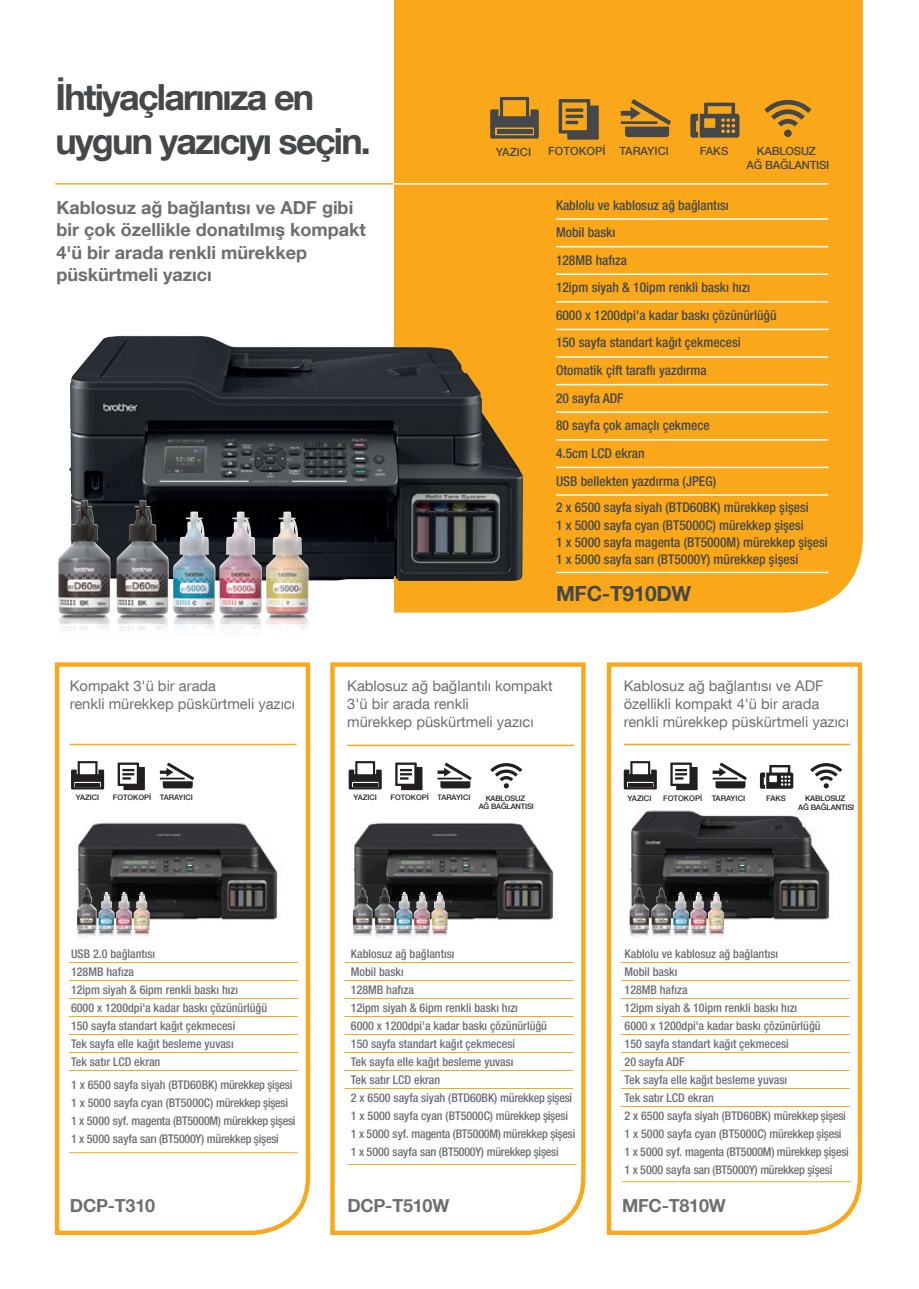
<style>
.page{position:relative;width:919px;height:1289px;background:#fff}
.page>*{position:absolute;margin:0;border:0;box-sizing:border-box;transform-origin:0 0}
.t1{font:700 36px/43.2px "Helvetica Neue LT Com";letter-spacing:-.05em;color:#45484a}
.t2{font:700 20.85px "Helvetica Neue LT Com";letter-spacing:-.015em;color:#45484a}
.t3{font:700 18px/22.5px "Helvetica Neue LT Com";color:#6d6e71}
.t4{font:14.7px/18.3px "Helvetica Neue LT Com";color:#6d6e71}
.t5{font:500 condensed 13.5px/27.6px "Helvetica Neue LT Com";color:#45484a}
.t6{font:500 condensed 12px/18px "Helvetica Neue LT Com";color:#6d6e71}
.t7{font:500 condensed 12px/18px "Helvetica Neue LT Com";letter-spacing:-.02em;color:#6d6e71}
.t8{font:500 11.25px/14px "Helvetica Neue LT Com";letter-spacing:-.02em;color:#45484a;text-align:center}
.t9{font:500 11.25px "Helvetica Neue LT Com";color:#45484a}
.t10{font:500 7.65px/9.4px "Helvetica Neue LT Com";letter-spacing:-.02em;color:#231f20;text-align:center}
.t11{font:500 7.65px "Helvetica Neue LT Com";color:#231f20}
.t12{font:500 7.5px "Helvetica Neue LT Com";color:#231f20}
.t13{font:500 7.5px/7.9px "Helvetica Neue LT Com";letter-spacing:-.02em;color:#231f20;text-align:center}
</style>
<div class="page">
<div style="left:394px;top:0;width:468px;height:612px;background:#faa81a"></div>
<img style="left:69px;top:335px;width:454px;height:247px">
<img style="left:116px;top:500px;width:53px;height:131px">
<img style="left:58px;top:500px;width:53px;height:131px">
<hr style="left:393px;top:183px;width:435px;height:2px;background:#fff">
<hr style="left:55px;top:183px;width:338px;height:2px;background:#faa81a">
<svg style="left:620px;top:99px;width:51px;height:38px;background:#a97d2f"></svg>
<svg style="left:490px;top:97px;width:48px;height:42px;background:#906f35"></svg>
<div style="left:496px;top:129px;width:36px;height:5px;background:#45484a"></div>
<svg style="left:558px;top:99px;width:40px;height:41px;background:#8e6f36"></svg>
<svg style="left:690px;top:103px;width:49px;height:35px;background:#8b6d37"></svg>
<svg style="left:764px;top:100px;width:47px;height:37px;background:#c38a28"></svg>
<svg style="left:330px;top:662px;width:256px;height:574px"></svg>
<svg style="left:54px;top:662px;width:257px;height:574px"></svg>
<hr style="left:70px;top:743px;width:226px;height:2px;background:#faa81a">
<svg style="left:160px;top:762px;width:34px;height:26px"></svg>
<svg style="left:71px;top:761px;width:33px;height:28px"></svg>
<svg style="left:75px;top:782px;width:25px;height:4px"></svg>
<svg style="left:118px;top:762px;width:27px;height:28px"></svg>
<hr style="left:347px;top:744px;width:227px;height:2px;background:#faa81a">
<hr style="left:344px;top:962px;width:229px;height:1px;background:#faa81a">
<hr style="left:344px;top:980px;width:229px;height:1px;background:#faa81a">
<hr style="left:344px;top:998px;width:229px;height:1px;background:#faa81a">
<hr style="left:344px;top:1016px;width:229px;height:1px;background:#faa81a">
<hr style="left:344px;top:1034px;width:229px;height:1px;background:#faa81a">
<hr style="left:344px;top:1052px;width:229px;height:1px;background:#faa81a">
<hr style="left:344px;top:1070px;width:229px;height:1px;background:#faa81a">
<hr style="left:344px;top:1088px;width:229px;height:1px;background:#faa81a">
<hr style="left:69px;top:962px;width:229px;height:1px;background:#faa81a">
<hr style="left:69px;top:980px;width:229px;height:1px;background:#faa81a">
<hr style="left:69px;top:998px;width:229px;height:1px;background:#faa81a">
<hr style="left:69px;top:1016px;width:229px;height:1px;background:#faa81a">
<hr style="left:69px;top:1034px;width:229px;height:1px;background:#faa81a">
<hr style="left:69px;top:1052px;width:229px;height:1px;background:#faa81a">
<hr style="left:69px;top:1070px;width:229px;height:1px;background:#faa81a">
<svg style="left:606px;top:662px;width:257px;height:574px"></svg>
<svg style="left:437px;top:762px;width:34px;height:26px"></svg>
<svg style="left:348px;top:761px;width:34px;height:28px"></svg>
<svg style="left:353px;top:782px;width:24px;height:4px"></svg>
<svg style="left:395px;top:762px;width:27px;height:28px"></svg>
<svg style="left:490px;top:763px;width:32px;height:25px"></svg>
<svg style="left:712px;top:762px;width:34px;height:26px"></svg>
<svg style="left:623px;top:761px;width:33px;height:28px"></svg>
<svg style="left:628px;top:782px;width:24px;height:4px"></svg>
<svg style="left:670px;top:762px;width:27px;height:28px"></svg>
<svg style="left:759px;top:765px;width:34px;height:23px"></svg>
<svg style="left:810px;top:763px;width:32px;height:25px"></svg>
<hr style="left:556px;top:246px;width:272px;height:1px;background:#fff">
<hr style="left:556px;top:273px;width:272px;height:2px;background:#fff">
<hr style="left:556px;top:301px;width:272px;height:1px;background:#fff">
<hr style="left:556px;top:329px;width:272px;height:1px;background:#fff">
<hr style="left:556px;top:356px;width:272px;height:2px;background:#fff">
<hr style="left:556px;top:384px;width:272px;height:1px;background:#fff">
<hr style="left:556px;top:411px;width:272px;height:2px;background:#fff">
<hr style="left:556px;top:439px;width:272px;height:1px;background:#fff">
<hr style="left:556px;top:571px;width:272px;height:2px;background:#fff">
<hr style="left:556px;top:218px;width:272px;height:2px;background:#fff">
<hr style="left:556px;top:466px;width:272px;height:2px;background:#fff">
<hr style="left:556px;top:494px;width:272px;height:2px;background:#fff">
<h1 class="t1" style="left:55px;top:75px;width:317px">İhtiyaçlarınıza en uygun yazıcıyı seçin.</h1>
<h3 class="t3" style="left:57px;top:195px;width:311px">Kablosuz ağ bağlantısı ve ADF gibi bir çok özellikle donatılmış kompakt<br>4'ü bir arada renkli mürekkep püskürtmeli yazıcı</h3>
<p class="t8" style="left:495px;top:144px;width:37px">YAZICI</p>
<p class="t9" style="left:548px;top:145px;width:122px">FOTOKOPİ TARAYICI</p>
<p class="t8" style="left:699px;top:144px;width:30px">FAKS</p>
<p class="t8" style="left:746px;top:144px;width:84px">KABLOSUZ<br>AĞ BAĞLANTISI</p>
<p class="t5" style="left:556px;top:191px;width:222px">Kablolu ve kablosuz ağ bağlantısı<br>Mobil baskı<br>128MB hafıza<br>12ipm siyah &amp; 10ipm renkli baskı hızı<br>6000 x 1200dpi'a kadar baskı çözünürlüğü<br>150 sayfa standart kağıt çekmecesi<br>Otomatik çift taraflı yazdırma<br>20 sayfa ADF<br>80 sayfa çok amaçlı çekmece</p>
<p class="t5" style="left:556px;top:440px;width:90px">4.5cm LCD ekran</p>
<p class="t5" style="left:556px;top:467px;width:162px">USB bellekten yazdırma (JPEG)</p>
<p class="t5" style="left:556px;top:499px;width:273px;line-height:17.1px">2 x 6500 sayfa siyah (BTD60BK) mürekkep şişesi<br>1 x 5000 sayfa cyan (BT5000C) mürekkep şişesi<br>1 x 5000 sayfa magenta (BT5000M) mürekkep şişesi 1 x 5000 sayfa sarı (BT5000Y) mürekkep şişesi</p>
<h2 class="t2" style="left:556px;top:580px;width:137px">MFC-T910DW</h2>
<p class="t4" style="left:70px;top:675px;width:227px">Kompakt 3'ü bir arada<br>renkli mürekkep püskürtmeli yazıcı</p>
<p class="t4" style="left:347px;top:675px;width:207px">Kablosuz ağ bağlantılı kompakt<br>3'ü bir arada renkli<br>mürekkep püskürtmeli yazıcı</p>
<p class="t4" style="left:623px;top:675px;width:227px">Kablosuz ağ bağlantısı ve ADF özellikli kompakt 4'ü bir arada renkli mürekkep püskürtmeli yazıcı</p>
<p class="t12" style="left:76px;top:792px;width:25px">YAZICI</p>
<p class="t12" style="left:113px;top:793px;width:81px">FOTOKOPİ TARAYICI</p>
<p class="t12" style="left:353px;top:792px;width:25px">YAZICI</p>
<p class="t12" style="left:390px;top:793px;width:81px">FOTOKOPİ TARAYICI</p>
<p class="t13" style="left:478px;top:794px;width:57px">KABLOSUZ<br>AĞ BAĞLANTISI</p>
<p class="t10" style="left:627px;top:793px;width:26px">YAZICI</p>
<p class="t11" style="left:663px;top:793px;width:84px">FOTOKOPİ TARAYICI</p>
<p class="t10" style="left:766px;top:793px;width:21px">FAKS</p>
<p class="t10" style="left:798px;top:793px;width:58px">KABLOSUZ<br>AĞ BAĞLANTISI</p>
<p class="t6" style="left:71px;top:944px;width:197px">USB 2.0 bağlantısı<br>128MB hafıza<br>12ipm siyah &amp; 6ipm renkli baskı hızı<br>6000 x 1200dpi'a kadar baskı çözünürlüğü<br>150 sayfa standart kağıt çekmecesi<br>Tek sayfa elle kağıt besleme yuvası<br>Tek satır LCD ekran</p>
<p class="t6" style="left:351px;top:944px;width:197px">Kablosuz ağ bağlantısı<br>Mobil baskı<br>128MB hafıza<br>12ipm siyah &amp; 6ipm renkli baskı hızı<br>6000 x 1200dpi'a kadar baskı çözünürlüğü<br>150 sayfa standart kağıt çekmecesi<br>Tek sayfa elle kağıt besleme yuvası<br>Tek satır LCD ekran</p>
<p class="t6" style="left:624px;top:944px;width:226px">Kablolu ve kablosuz ağ bağlantısı<br>Mobil baskı<br>128MB hafıza<br>12ipm siyah &amp; 10ipm renkli baskı hızı<br>6000 x 1200dpi'a kadar baskı çözünürlüğü<br>150 sayfa standart kağıt çekmecesi<br>20 sayfa ADF<br>Tek sayfa elle kağıt besleme yuvası<br>Tek satır LCD ekran<br>2 x 6500 sayfa siyah (BTD60BK) mürekkep şişesi<br>1 x 5000 sayfa cyan (BT5000C) mürekkep şişesi<br>1 x 5000 syf. magenta (BT5000M) mürekkep şişesi<br>1 x 5000 sayfa sarı (BT5000Y) mürekkep şişesi</p>
<p class="t7" style="left:71px;top:1075px;width:226px">1 x 6500 sayfa siyah (BTD60BK) mürekkep şişesi 1 x 5000 sayfa cyan (BT5000C) mürekkep şişesi 1 x 5000 syf. magenta (BT5000M) mürekkep şişesi 1 x 5000 sayfa sarı (BT5000Y) mürekkep şişesi</p>
<p class="t7" style="left:351px;top:1089px;width:226px">2 x 6500 sayfa siyah (BTD60BK) mürekkep şişesi 1 x 5000 sayfa cyan (BT5000C) mürekkep şişesi 1 x 5000 syf. magenta (BT5000M) mürekkep şişesi 1 x 5000 sayfa sarı (BT5000Y) mürekkep şişesi</p>
<h3 class="t3" style="left:70px;top:1194px;width:87px">DCP-T310</h3>
<h3 class="t3" style="left:347px;top:1194px;width:103px">DCP-T510W</h3>
<h3 class="t3" style="left:622px;top:1194px;width:105px">MFC-T810W</h3>
</div>
